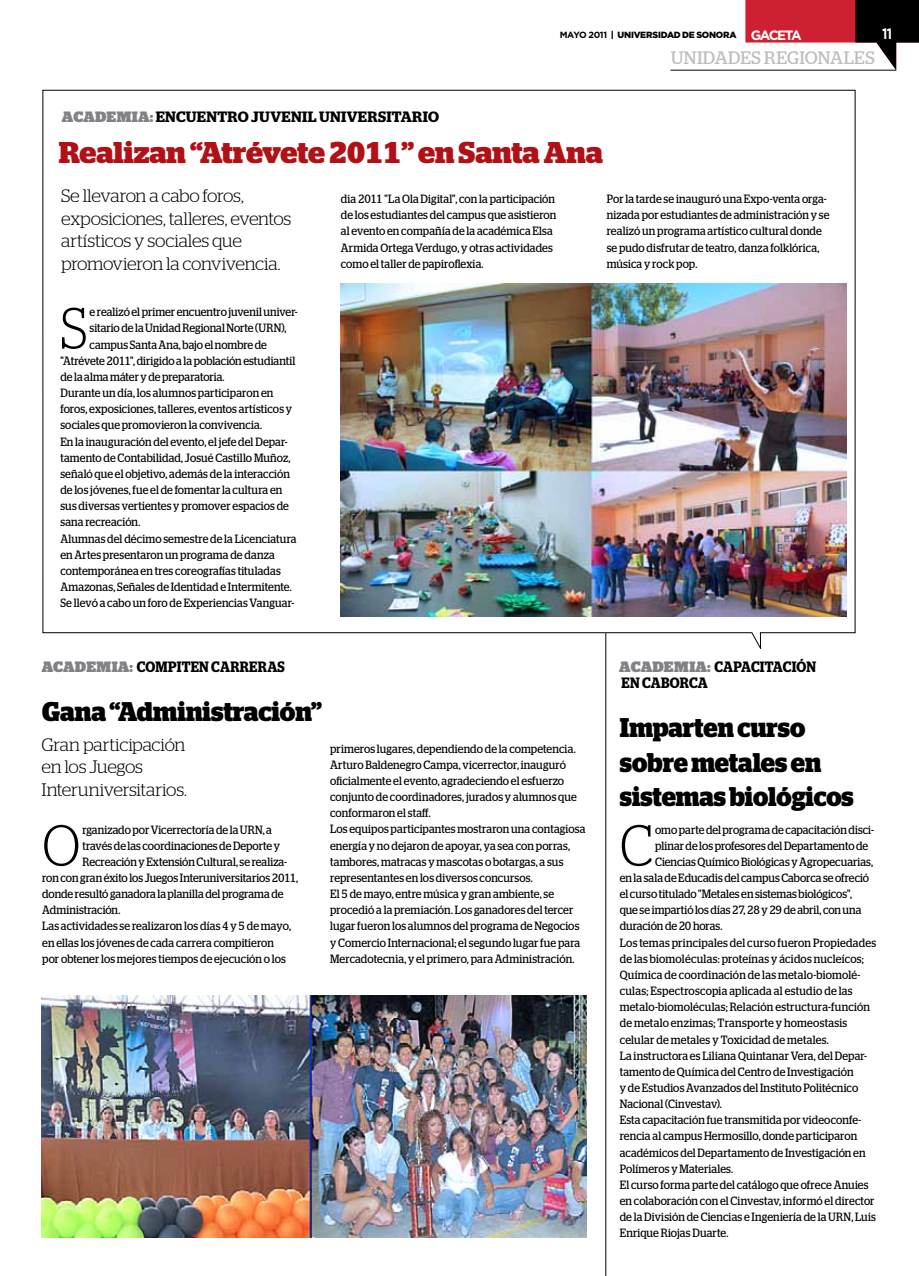
<style>
.page{position:relative;width:919px;height:1276px;background:#fff}
.page>*{position:absolute;margin:0;border:0;box-sizing:border-box;transform-origin:0 0}
.t1{font:300 58.2px "Stag";color:#000;scale:.9 1}
.t2{font:700 30px "Stag";color:#b11116}
.t3{font:700 27px/34.2px "Stag";color:#000;scale:.93 1}
.t4{font:700 27px "Stag";color:#000;scale:.95 1}
.t5{font:300 18px/22.5px "Stag";letter-spacing:-.02em;color:#000}
.t6{font:18px "Stag";color:#bcbec0}
.t7{font:600 15px/16.2px "Stag";letter-spacing:.02em;color:#000;scale:.9 1}
.t8{font:600 15px "Stag";letter-spacing:.02em;color:#000}
.t9{font:700 15px "Gotham";color:#fff;scale:.85 1}
.t10{font:700 13.5px "Gotham";letter-spacing:-.115em;color:#fff}
.t11{font:12px/16.2px "Stag";letter-spacing:.01em;color:#000;scale:.9 1}
.t12{font:700 9px "Gotham";letter-spacing:-.04em;color:#000}
.t13{font:900 9px "Gotham";color:#000}
.s1{font-weight:900}
.s2{font-weight:900;color:#808285}
</style>
<div class="page">
<hr style="left:670px;top:70px;width:226px;height:1px;background:#000">
<hr style="left:605px;top:633px;width:1px;height:643px;background:#000">
<img style="left:42px;top:995px;width:544px;height:242px">
<svg style="left:42px;top:90px;width:813px;height:560px"></svg>
<img style="left:341px;top:284px;width:505px;height:333px">
<svg style="left:745px;top:0;width:173px;height:70px"></svg>
<p class="t12" style="left:559px;top:30px;width:65px">MAYO 2011 <span class="s1">| UNIVER</span></p>
<p class="t13" style="left:652px;top:30px;width:13px">SIDAD</p>
<p class="t13" style="left:682px;top:30px;width:28px">DE SONORA</p>
<p class="t10" style="left:750px;top:27px;width:52px">GACETA</p>
<p class="t9" style="left:881px;top:24px;width:14px">11</p>
<p class="t8" style="left:62px;top:108px;width:378px"><span class="s2">ACADEMIA:</span> ENCUENTRO JUVENIL UNIVERSITARIO</p>
<h2 class="t2" style="left:59px;top:135px;width:545px">Realizan “Atrévete 2011” en Santa Ana</h2>
<h3 class="t6" style="left:670px;top:47px;width:26px">Unidades</h3>
<h3 class="t6" style="left:764px;top:47px;width:24px">Regionales</h3>
<h3 class="t5" style="left:61px;top:184px;width:232px">Se llevaron a cabo foros, exposiciones, talleres, eventos artísticos y sociales que promovieron la convivencia.</h3>
<p class="t11" style="left:341px;top:191px;width:241px">dia 2011 "La Ola Digital", con la participación de los estudiantes del campus que asistieron al evento en compañía de la académica Elsa Armida Ortega Verdugo, y otras actividades como el taller de papiroflexia.</p>
<h1 class="t1" style="left:60px;top:295px;width:32px">S</h1>
<p class="t11" style="left:90px;top:304px;width:233px">e realizó el primer encuentro juvenil univer-</p>
<p class="t11" style="left:90px;top:320px;width:220px">sitario de la Unidad Regional Norte (URN),</p>
<p class="t11" style="left:90px;top:336px;width:198px">campus Santa Ana, bajo el nombre de</p>
<p class="t11" style="left:60px;top:352px;width:262px">"Atrévete 2011", dirigido a la población estudiantil</p>
<p class="t11" style="left:60px;top:368px;width:184px">de la alma máter y de preparatoria.</p>
<p class="t11" style="left:60px;top:385px;width:238px">Durante un día, los alumnos participaron en</p>
<p class="t11" style="left:60px;top:401px;width:259px">foros, exposiciones, talleres, eventos artísticos y</p>
<p class="t11" style="left:60px;top:417px;width:225px">sociales que promovieron la convivencia.</p>
<p class="t11" style="left:60px;top:433px;width:254px">En la inauguración del evento, el jefe del Depar-</p>
<p class="t11" style="left:60px;top:449px;width:257px">tamento de Contabilidad, Josué Castillo Muñoz,</p>
<p class="t11" style="left:60px;top:465px;width:256px">señaló que el objetivo, además de la interacción</p>
<p class="t11" style="left:60px;top:481px;width:248px">de los jóvenes, fue el de fomentar la cultura en</p>
<p class="t11" style="left:60px;top:498px;width:255px">sus diversas vertientes y promover espacios de</p>
<p class="t11" style="left:60px;top:514px;width:90px">sana recreación.</p>
<p class="t11" style="left:60px;top:530px;width:264px">Alumnas del décimo semestre de la Licenciatura</p>
<p class="t11" style="left:60px;top:546px;width:240px">en Artes presentaron un programa de danza</p>
<p class="t11" style="left:60px;top:562px;width:246px">contemporánea en tres coreografías tituladas</p>
<p class="t11" style="left:60px;top:578px;width:259px">Amazonas, Señales de Identidad e Intermitente.</p>
<p class="t11" style="left:60px;top:595px;width:261px">Se llevó a cabo un foro de Experiencias Vanguar-</p>
<p class="t7" style="left:42px;top:658px;width:272px"><span class="s2">ACADEMIA:</span> COMPITEN CARRERAS</p>
<h3 class="t4" style="left:42px;top:696px;width:296px">Gana “Administración”</h3>
<h3 class="t5" style="left:42px;top:733px;width:147px">Gran participación en los Juegos<br>Interuniversitarios.</h3>
<p class="t11" style="left:330px;top:740px;width:285px">primeros lugares, dependiendo de la competencia.<br>Arturo Baldenegro Campa, vicerrector, inauguró oficialmente el evento, agradeciendo el esfuerzo conjunto de coordinadores, jurados y alumnos que conformaron el staff.<br>Los equipos participantes mostraron una contagiosa energía y no dejaron de apoyar, ya sea con porras, tambores, matracas y mascotas o botargas, a sus representantes en los diversos concursos.<br>El 5 de mayo, entre música y gran ambiente, se procedió a la premiación. Los ganadores del tercer lugar fueron los alumnos del programa de Negocios y Comercio Internacional; el segundo lugar fue para Mercadotecnia, y el primero, para Administración.</p>
<h1 class="t1" style="left:42px;top:812px;width:39px">O</h1>
<p class="t11" style="left:82px;top:821px;width:212px">rganizado por Vicerrectoría de la URN, a</p>
<p class="t11" style="left:82px;top:837px;width:221px">través de las coordinaciones de Deporte y</p>
<p class="t11" style="left:82px;top:853px;width:229px">Recreación y Extensión Cultural, se realiza-</p>
<p class="t11" style="left:42px;top:869px;width:286px">ron con gran éxito los Juegos Interuniversitarios 2011,</p>
<p class="t11" style="left:42px;top:885px;width:269px">donde resultó ganadora la planilla del programa de</p>
<p class="t11" style="left:42px;top:902px;width:88px">Administración.</p>
<p class="t11" style="left:42px;top:918px;width:278px">Las actividades se realizaron los días 4 y 5 de mayo,</p>
<p class="t11" style="left:42px;top:934px;width:259px">en ellas los jóvenes de cada carrera compitieron</p>
<p class="t11" style="left:42px;top:950px;width:272px">por obtener los mejores tiempos de ejecución o los</p>
<p class="t11" style="left:606px;top:191px;width:249px">Por la tarde se inauguró una Expo-venta orga&shy;nizada por estudiantes de administración y se realizó un programa artístico cultural donde se pudo disfrutar de teatro, danza folklórica, música y rock pop.</p>
<p class="t7" style="left:619px;top:658px;width:220px"><span class="s2">ACADEMIA:</span> CAPACITACIÓN<br>EN CABORCA</p>
<h3 class="t3" style="left:620px;top:710px;width:253px">Imparten curso sobre metales en sistemas biológicos</h3>
<h1 class="t1" style="left:619px;top:812px;width:38px">C</h1>
<p class="t11" style="left:655px;top:821px;width:244px">omo parte del programa de capacitación disci-</p>
<p class="t11" style="left:655px;top:837px;width:238px">plinar de los profesores del Departamento de</p>
<p class="t11" style="left:655px;top:853px;width:243px">Ciencias Químico Biológicas y Agropecuarias,</p>
<p class="t11" style="left:619px;top:869px;width:278px">en la sala de Educadis del campus Caborca se ofreció</p>
<p class="t11" style="left:619px;top:885px;width:260px">el curso titulado "Metales en sistemas biológicos",</p>
<p class="t11" style="left:619px;top:902px;width:270px">que se impartió los días 27, 28 y 29 de abril, con una</p>
<p class="t11" style="left:619px;top:918px;width:115px">duración de 20 horas.</p>
<p class="t11" style="left:619px;top:934px;width:286px">Los temas principales del curso fueron Propiedades</p>
<p class="t11" style="left:619px;top:950px;width:273px">de las biomoléculas: proteínas y ácidos nucleícos;</p>
<p class="t11" style="left:619px;top:966px;width:269px">Química de coordinación de las metalo-biomolé-</p>
<p class="t11" style="left:619px;top:982px;width:260px">culas; Espectroscopia aplicada al estudio de las</p>
<p class="t11" style="left:619px;top:998px;width:279px">metalo-biomoléculas; Relación estructura-función</p>
<p class="t11" style="left:619px;top:1015px;width:254px">de metalo enzimas; Transporte y homeostasis</p>
<p class="t11" style="left:619px;top:1031px;width:234px">celular de metales y Toxicidad de metales.</p>
<p class="t11" style="left:619px;top:1047px;width:276px">La instructora es Liliana Quintanar Vera, del Depar-</p>
<p class="t11" style="left:619px;top:1063px;width:261px">tamento de Química del Centro de Investigación</p>
<p class="t11" style="left:619px;top:1079px;width:266px">y de Estudios Avanzados del Instituto Politécnico</p>
<p class="t11" style="left:619px;top:1095px;width:115px">Nacional (Cinvestav).</p>
<p class="t11" style="left:619px;top:1112px;width:270px">Esta capacitación fue transmitida por videoconfe-</p>
<p class="t11" style="left:619px;top:1128px;width:265px">rencia al campus Hermosillo, donde participaron</p>
<p class="t11" style="left:619px;top:1144px;width:275px">académicos del Departamento de Investigación en</p>
<p class="t11" style="left:619px;top:1160px;width:128px">Polímeros y Materiales.</p>
<p class="t11" style="left:619px;top:1176px;width:278px">El curso forma parte del catálogo que ofrece Anuies</p>
<p class="t11" style="left:619px;top:1192px;width:284px">en colaboración con el Cinvestav, informó el director</p>
<p class="t11" style="left:619px;top:1208px;width:286px">de la División de Ciencias e Ingeniería de la URN, Luis</p>
<p class="t11" style="left:619px;top:1225px;width:122px">Enrique Riojas Duarte.</p>
</div>
